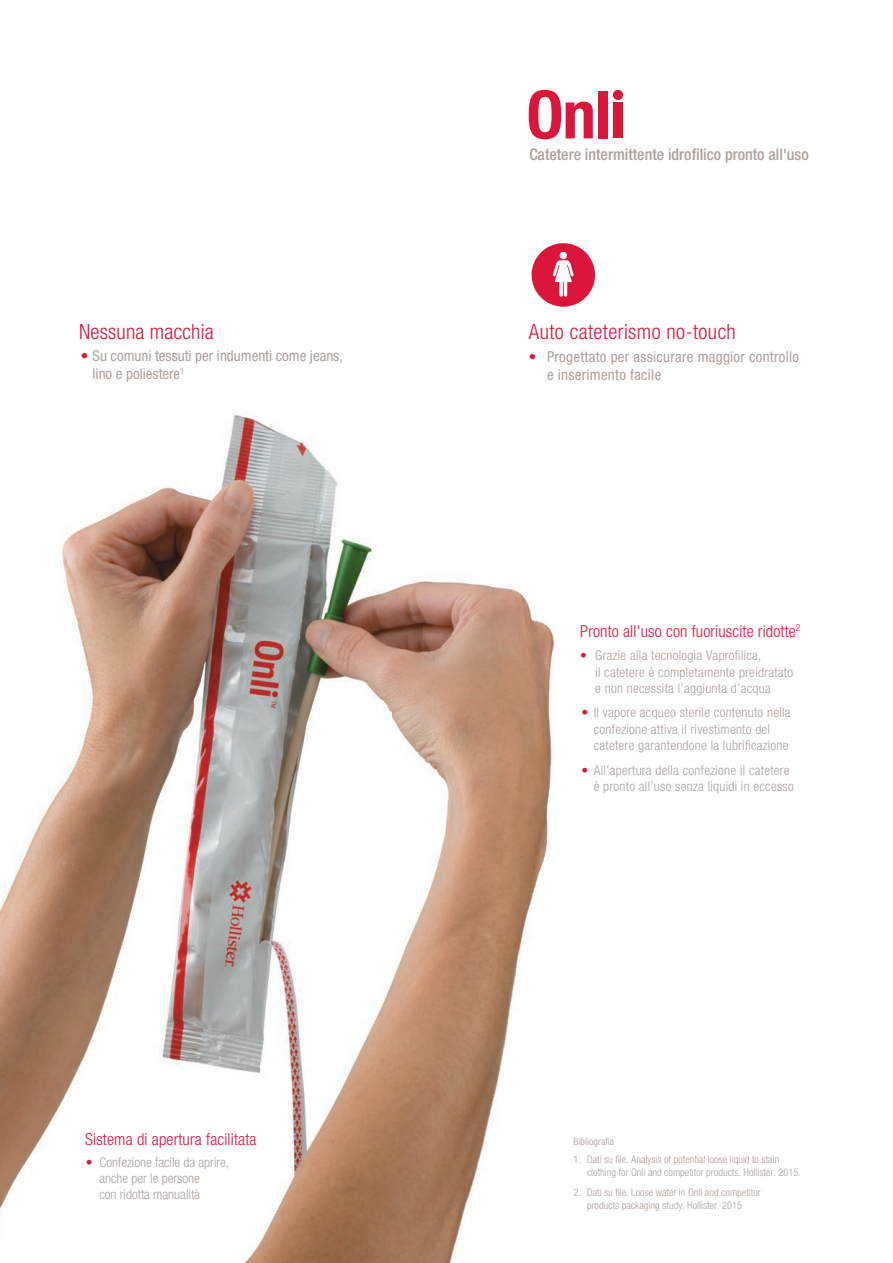
<style>
.page{position:relative;width:893px;height:1263px;background:#fff}
.page>*{position:absolute;margin:0;border:0;box-sizing:border-box;transform-origin:0 0}
.t1{font:300 condensed 21px "Helvetica Neue LT Std";letter-spacing:.02em;color:#dc153b}
.t2{font:300 condensed 16.5px "Helvetica Neue LT Std";letter-spacing:.01em;color:#dc153b}
.t3{font:500 condensed 15.9px "Helvetica Neue LT Std";color:#ada09a}
.t4{font:condensed 15px/18px "Helvetica Neue LT Std";letter-spacing:.02em;color:#ada09a}
.t5{font:condensed 15px/18px "Helvetica Neue LT Std";color:#ada09a}
.t6{font:300 condensed 13.5px/16.2px "Helvetica Neue LT Std";letter-spacing:.02em;color:#ada09a}
.t7{font:300 condensed 13.5px/16.2px "Helvetica Neue LT Std";color:#ada09a}
.t8{font:300 condensed 10.5px/13.5px "Helvetica Neue LT Std";color:#ada09a}
.t9{font:300 condensed 10.2px "Helvetica Neue LT Std";letter-spacing:.01em;color:#ada09a}
.s1{color:#dc153b}
</style>
<div class="page">
<div style="left:532px;top:243px;width:63px;height:64px;background:#dc153b;border-radius:50%"></div>
<svg style="left:553px;top:252px;width:21px;height:45px"></svg>
<img style="left:0;top:414px;width:555px;height:849px">
<svg style="left:529px;top:90px;width:64px;height:49px"></svg>
<div style="left:598px;top:91px;width:9px;height:47px;background:#dc153b"></div>
<div style="left:613px;top:102px;width:10px;height:36px;background:#dc153b"></div>
<div style="left:613px;top:90px;width:10px;height:10px;background:#dc153b;border-radius:50%"></div>
<p class="t3" style="left:529px;top:144px;width:281px">Catetere intermittente idrofilico pronto all'uso</p>
<h1 class="t1" style="left:79px;top:319px;width:136px">Nessuna macchia</h1>
<h1 class="t1" style="left:529px;top:320px;width:209px">Auto cateterismo no-touch</h1>
<p class="t5" style="left:93px;top:347px;width:252px;text-indent:-12px"><span class="s1">•</span> Su comuni tessuti per indumenti come jeans, lino e poliestere<sup>1</sup></p>
<p class="t4" style="left:547px;top:348px;width:254px;text-indent:-18px"><span class="s1">•</span> Progettato per assicurare maggior controllo e inserimento facile</p>
<p class="t2" style="left:580px;top:621px;width:222px">Pronto all'uso con fuoriuscite ridotte<sup>2</sup></p>
<p class="t6" style="left:595px;top:647px;width:199px;text-indent:-15px"><span class="s1">•</span> Grazie alla tecnologia Vaprofilica,<br>il catetere è completamente preidratato e non necessita l’aggiunta d’acqua</p>
<p class="t6" style="left:594px;top:704px;width:198px;text-indent:-12px"><span class="s1">•</span> Il vapore acqueo sterile contenuto nella confezione attiva il rivestimento del catetere garantendone la lubrificazione</p>
<p class="t6" style="left:594px;top:762px;width:202px;text-indent:-12px"><span class="s1">•</span> All’apertura della confezione il catetere è pronto all’uso senza liquidi in eccesso</p>
<p class="t2" style="left:85px;top:1129px;width:173px">Sistema di apertura facilitata</p>
<p class="t7" style="left:99px;top:1154px;width:131px;text-indent:-14px"><span class="s1">•</span> Confezione facile da aprire, anche per le persone<br>con ridotta manualità</p>
<p class="t9" style="left:573px;top:1135px;width:42px">Bibliografia</p>
<p class="t8" style="left:587px;top:1152px;width:216px;text-indent:-14px">1. Dati su file. Analysis of potential loose liquid to stain clothing for Onli and competitor products. Hollister. 2015.</p>
<p class="t8" style="left:573px;top:1185px;width:189px;text-align:center">2. Dati su file. Loose water in Onli and competitor products packaging study. Hollister. 2015</p>
</div>
